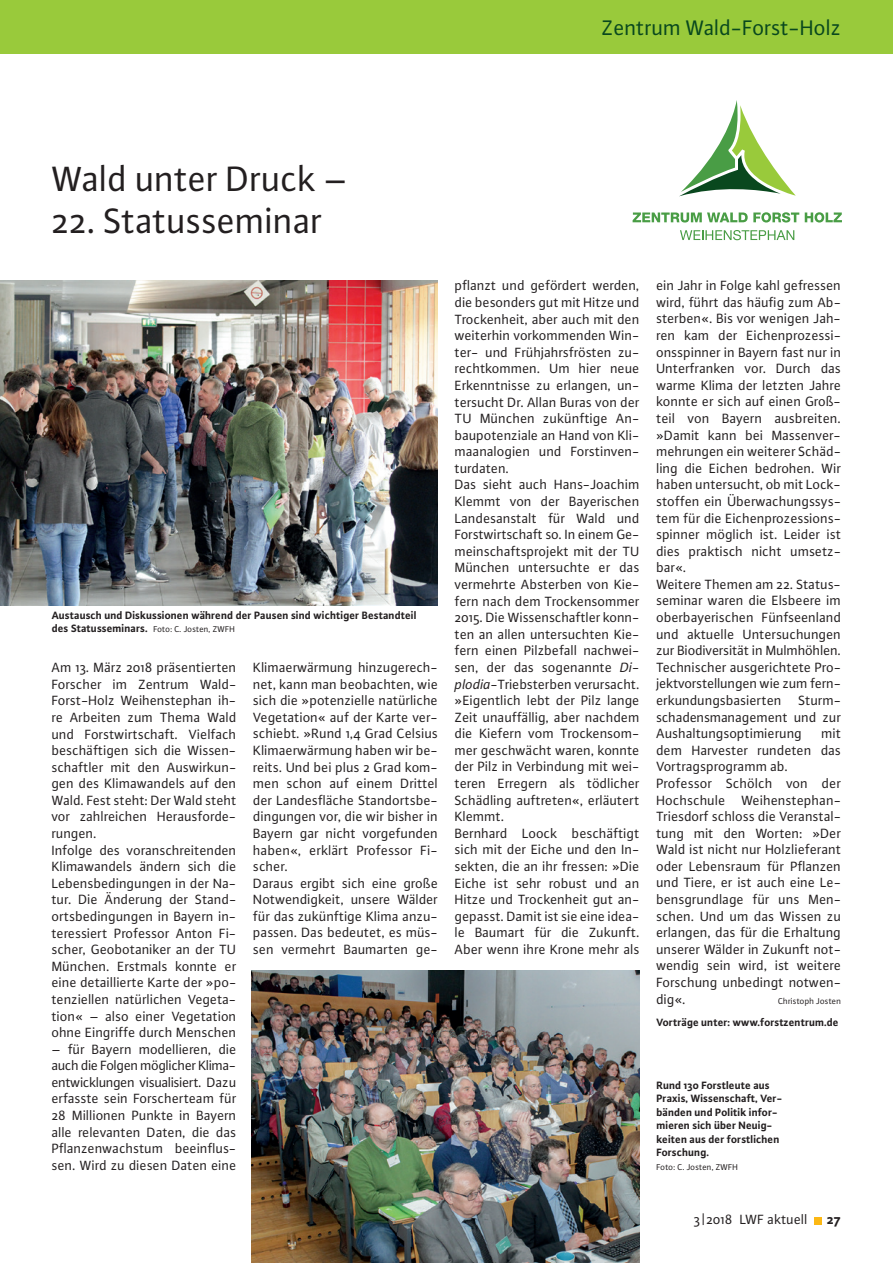
<style>
.page{position:relative;width:893px;height:1263px;background:#fff}
.page>*{position:absolute;margin:0;border:0;box-sizing:border-box;transform-origin:0 0}
.t1{font:37.5px "Plus Sans Pro";letter-spacing:-.005em;color:#231f20}
.t2{font:22.5px "Plus Sans Pro";letter-spacing:-.005em;color:#09481e}
.t3{font:14.25px/16.6px "Plus Sans Pro";color:#231f20}
.t4{font:700 14.25px "Plus Sans Pro";color:#231f20}
.t5{font:700 11.25px/13.5px "Plus Sans Pro";color:#231f20}
.t6{font:9px "Plus Sans Pro";color:#231f20}
.s1{font-weight:400;font-size:9px}
.s2{font-style:italic}
</style>
<div class="page">
<div style="left:815px;top:1217px;width:7px;height:7px;background:#fcb814"></div>
<img style="left:0;top:281px;width:438px;height:325px">
<img style="left:252px;top:971px;width:388px;height:292px">
<svg style="left:680px;top:100px;width:116px;height:96px"></svg>
<svg style="left:633px;top:212px;width:166px;height:10px"></svg>
<svg style="left:805px;top:212px;width:37px;height:10px"></svg>
<svg style="left:680px;top:230px;width:114px;height:10px"></svg>
<div style="left:0;top:0;width:893px;height:53px;background:#99ca3b"></div>
<h2 class="t2" style="left:602px;top:12px;width:241px">Zentrum Wald-Forst-Holz</h2>
<h1 class="t1" style="left:52px;top:154px;width:298px">Wald unter Druck –</h1>
<h1 class="t1" style="left:52px;top:196px;width:272px">22. Statusseminar</h1>
<p class="t5" style="left:52px;top:607px;width:366px">Austausch und Diskussionen während der Pausen sind wichtiger Bestandteil des Statusseminars. <span class="s1">Foto: C. Josten, ZWFH</span></p>
<p class="t3" style="left:52px;top:658px;width:186px">Am 13. März 2018 präsentierten<br>Forscher im Zentrum Wald-<br>Forst-Holz Weihenstephan ih&shy;re Arbeiten zum Thema Wald und Forstwirtschaft. Vielfach beschäftigen sich die Wissen&shy;schaftler mit den Auswirkun&shy;gen des Klimawandels auf den<br>Wald. Fest steht: Der Wald steht vor zahlreichen Herausforde&shy;rungen.<br>Infolge des voranschreitenden<br>Klimawandels ändern sich die<br>Lebensbedingungen in der Na&shy;tur. Die Änderung der Stand&shy;ortsbedingungen in Bayern in&shy;teressiert Professor Anton Fi&shy;scher, Geobotaniker an der TU<br>München. Erstmals konnte er eine detaillierte Karte der »po&shy;tenziellen natürlichen Vegeta&shy;tion« – also einer Vegetation ohne Eingriffe durch Menschen</p>
<p class="t3" style="left:52px;top:1040px;width:186px;text-align:justify">– für Bayern modellieren, die auch die Folgen möglicher Klima&shy;entwicklungen visualisiert. Dazu erfasste sein Forscherteam für 28 Millionen Punkte in Bayern alle relevanten Daten, die das Pflanzenwachstum beeinflus&shy;sen. Wird zu diesen Daten eine</p>
<p class="t3" style="left:253px;top:658px;width:186px">Klimaerwärmung hinzugerech&shy;net, kann man beobachten, wie sich die »potenzielle natürliche<br>Vegetation« auf der Karte ver&shy;schiebt. »Rund 1,4 Grad Celsius<br>Klimaerwärmung haben wir be&shy;reits. Und bei plus 2 Grad kom&shy;men schon auf einem Drittel der Landesfläche Standortsbe&shy;dingungen vor, die wir bisher in<br>Bayern gar nicht vorgefunden haben«, erklärt Professor Fi&shy;scher.<br>Daraus ergibt sich eine große<br>Notwendigkeit, unsere Wälder für das zukünftige Klima anzu&shy;passen. Das bedeutet, es müs&shy;sen vermehrt Baumarten ge-</p>
<p class="t3" style="left:455px;top:277px;width:186px">pflanzt und gefördert werden, die besonders gut mit Hitze und<br>Trockenheit, aber auch mit den weiterhin vorkommenden Win&shy;ter- und Frühjahrsfrösten zu&shy;rechtkommen. Um hier neue<br>Erkenntnisse zu erlangen, un&shy;tersucht Dr. Allan Buras von der<br>TU München zukünftige An&shy;baupotenziale an Hand von Kli&shy;maanalogien und Forstinven&shy;turdaten.<br>Das sieht auch Hans-Joachim<br>Klemmt von der Bayerischen<br>Landesanstalt für Wald und<br>Forstwirtschaft so. In einem Ge&shy;meinschaftsprojekt mit der TU<br>München untersuchte er das vermehrte Absterben von Kie&shy;fern nach dem Trockensommer<br>2015. Die Wissenschaftler konn&shy;ten an allen untersuchten Kie&shy;fern einen Pilzbefall nachwei&shy;sen, der das sogenannte <span class="s2">Di&shy;plodia</span>-Triebsterben verursacht. »Eigentlich lebt der Pilz lange<br>Zeit unauffällig, aber nachdem die Kiefern vom Trockensom&shy;mer geschwächt waren, konnte der Pilz in Verbindung mit wei&shy;teren Erregern als tödlicher<br>Schädling auftreten«, erläutert<br>Klemmt.<br>Bernhard Loock beschäftigt sich mit der Eiche und den In&shy;sekten, die an ihr fressen: »Die<br>Eiche ist sehr robust und an<br>Hitze und Trockenheit gut an&shy;gepasst. Damit ist sie eine idea&shy;le Baumart für die Zukunft.<br>Aber wenn ihre Krone mehr als</p>
<p class="t3" style="left:656px;top:277px;width:186px">ein Jahr in Folge kahl gefressen wird, führt das häufig zum Ab&shy;sterben«. Bis vor wenigen Jah&shy;ren kam der Eichenprozessi&shy;onsspinner in Bayern fast nur in<br>Unterfranken vor. Durch das warme Klima der letzten Jahre konnte er sich auf einen Groß&shy;teil von Bayern ausbreiten. »Damit kann bei Massenver&shy;mehrungen ein weiterer Schäd&shy;ling die Eichen bedrohen. Wir haben untersucht, ob mit Lock&shy;stoffen ein Überwachungssys&shy;tem für die Eichenprozessions&shy;spinner möglich ist. Leider ist dies praktisch nicht umsetz&shy;bar«.<br>Weitere Themen am 22. Status&shy;seminar waren die Elsbeere im oberbayerischen Fünfseenland und aktuelle Untersuchungen zur Biodiversität in Mulmhöhlen.<br>Technischer ausgerichtete Pro&shy;jektvorstellungen wie zum fern&shy;erkundungsbasierten Sturm&shy;schadensmanagement und zur<br>Aushaltungsoptimierung</p>
<p class="t3" style="left:656px;top:724px;width:186px;text-indent:165px">mit dem Harvester rundeten das<br>Vortragsprogramm ab.<br>Professor Schölch von der<br>Hochschule Weihenstephan-<br>Triesdorf schloss die Veranstal&shy;tung mit den Worten: »Der<br>Wald ist nicht nur Holzlieferant oder Lebensraum für Pflanzen und Tiere, er ist auch eine Le&shy;bensgrundlage für uns Men&shy;schen. Und um das Wissen zu erlangen, das für die Erhaltung unserer Wälder in Zukunft not&shy;wendig sein wird, ist weitere<br>Forschung unbedingt notwen&shy;dig«.</p>
<p class="t6" style="left:778px;top:995px;width:65px">Christoph Josten</p>
<p class="t5" style="left:656px;top:1014px;width:184px">Vorträge unter: www.forstzentrum.de</p>
<p class="t5" style="left:656px;top:1077px;width:127px">Rund 130 Forstleute aus<br>Praxis, Wissenschaft, Ver&shy;bänden und Politik infor&shy;mieren sich über Neuig&shy;keiten aus der forstlichen<br>Forschung.</p>
<p class="t6" style="left:656px;top:1160px;width:83px">Foto: C. Josten, ZWFH</p>
<p class="t3" style="left:694px;top:1210px;width:115px">3 |2018 LWF aktuell</p>
<p class="t4" style="left:827px;top:1209px;width:15px">27</p>
</div>
